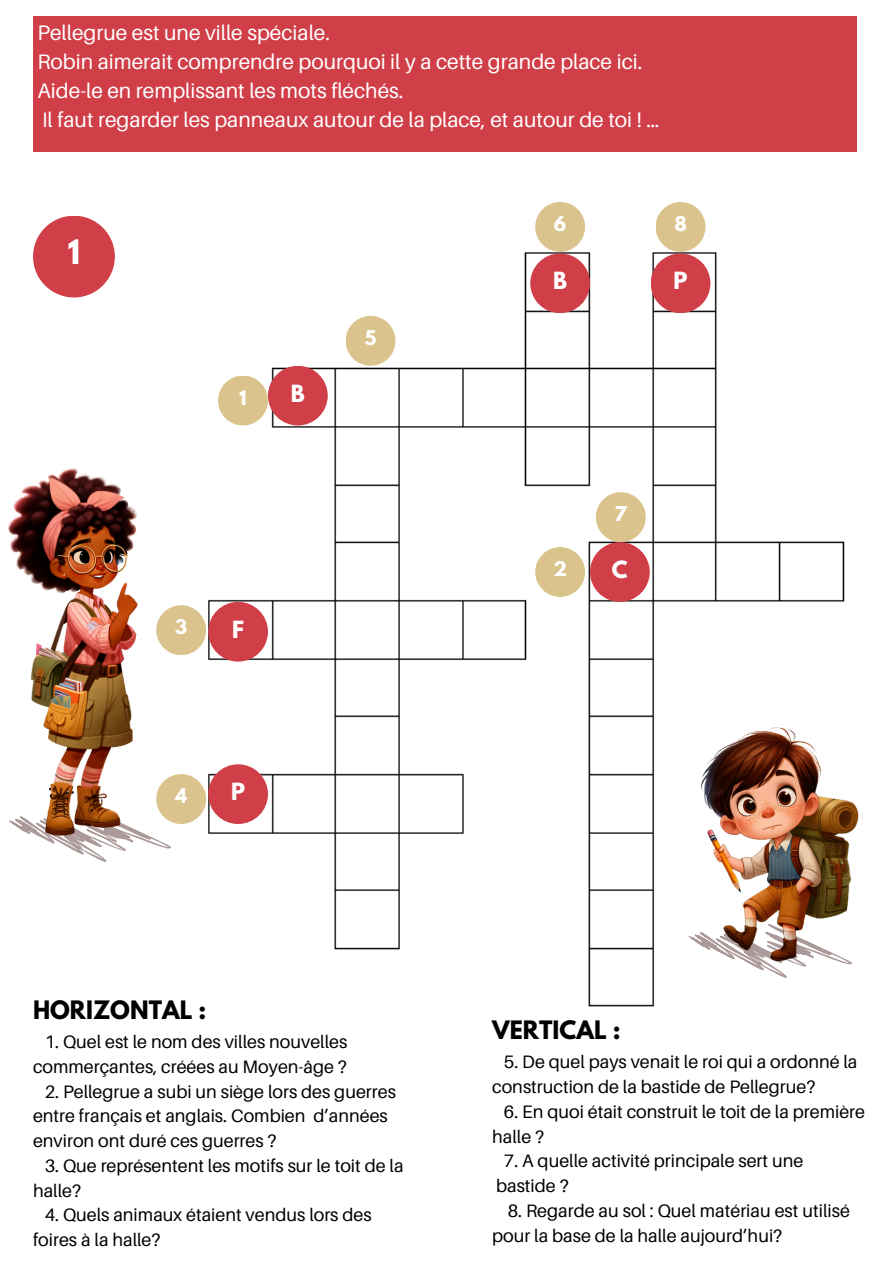
<style>
.page{position:relative;width:894px;height:1264px;background:#fff}
.page>*{position:absolute;margin:0;border:0;box-sizing:border-box;transform-origin:0 0}
.t1{font:700 30px "League Spartan";color:#fff}
.t2{font:700 22.5px "League Spartan";color:#000}
.t3{font:21px/29.2px "Aileron";color:#fff}
.t4{font:700 21px "League Spartan";color:#fff}
.t5{font:18px/24.8px "Aileron";color:#000}
.t6{font:700 18px "League Spartan";color:#fff}
</style>
<div class="page">
<div style="left:33px;top:16px;width:823px;height:135px;background:#d03e47"></div>
<div style="left:33px;top:216px;width:82px;height:81px;background:#d03e47;border-radius:50%"></div>
<img style="left:186px;top:237px;width:659px;height:770px">
<div style="left:268px;top:366px;width:59px;height:59px;background:#d03e47;border-radius:50%"></div>
<div style="left:530px;top:253px;width:60px;height:60px;background:#d03e47;border-radius:50%"></div>
<div style="left:650px;top:253px;width:60px;height:60px;background:#d03e47;border-radius:50%"></div>
<div style="left:590px;top:542px;width:59px;height:60px;background:#d03e47;border-radius:50%"></div>
<div style="left:208px;top:602px;width:60px;height:59px;background:#d03e47;border-radius:50%"></div>
<div style="left:208px;top:764px;width:60px;height:60px;background:#d03e47;border-radius:50%"></div>
<div style="left:218px;top:375px;width:50px;height:50px;background:#dac38c;border-radius:50%"></div>
<div style="left:156px;top:605px;width:50px;height:50px;background:#dac38c;border-radius:50%"></div>
<div style="left:156px;top:774px;width:50px;height:50px;background:#dac38c;border-radius:50%"></div>
<div style="left:535px;top:547px;width:50px;height:50px;background:#dac38c;border-radius:50%"></div>
<div style="left:345px;top:316px;width:50px;height:50px;background:#dac38c;border-radius:50%"></div>
<div style="left:535px;top:202px;width:50px;height:50px;background:#dac38c;border-radius:50%"></div>
<div style="left:595px;top:492px;width:50px;height:50px;background:#dac38c;border-radius:50%"></div>
<div style="left:655px;top:202px;width:50px;height:50px;background:#dac38c;border-radius:50%"></div>
<img style="left:673px;top:712px;width:186px;height:268px">
<svg style="left:66px;top:846px;width:60px;height:15px"></svg>
<img style="left:8px;top:468px;width:144px;height:378px">
<h1 class="t3" style="left:38px;top:17px;width:623px">Pellegrue est une ville spéciale.<br>Robin aimerait comprendre pourquoi il y a cette grande place ici.<br>Aide-le en remplissant les mots fléchés.<br>Il faut regarder les panneaux autour de la place, et autour de toi ! …</h1>
<p class="t1" style="left:68px;top:237px;width:14px">1</p>
<p class="t6" style="left:553px;top:215px;width:14px">6</p>
<p class="t6" style="left:674px;top:215px;width:14px">8</p>
<p class="t6" style="left:239px;top:388px;width:9px">1</p>
<p class="t4" style="left:291px;top:383px;width:15px">B</p>
<p class="t6" style="left:364px;top:329px;width:13px">5</p>
<p class="t6" style="left:175px;top:618px;width:13px">3</p>
<p class="t4" style="left:232px;top:619px;width:13px">F</p>
<p class="t6" style="left:175px;top:787px;width:13px">4</p>
<p class="t4" style="left:231px;top:781px;width:15px">P</p>
<p class="t2" style="left:33px;top:998px;width:175px">HORIZONTAL :</p>
<p class="t5" style="left:33px;top:1028px;width:316px;text-align:right">1. Quel est le nom des villes nouvelles commerçantes, créées au Moyen-âge ?</p>
<p class="t5" style="left:33px;top:1078px;width:364px;text-indent:12px">2. Pellegrue a subi un siège lors des guerres entre français et anglais. Combien d’années environ ont duré ces guerres ?</p>
<p class="t5" style="left:33px;top:1152px;width:372px;text-indent:12px">3. Que représentent les motifs sur le toit de la halle?</p>
<p class="t5" style="left:33px;top:1202px;width:340px;text-indent:12px">4. Quels animaux étaient vendus lors des foires à la halle?</p>
<p class="t4" style="left:553px;top:270px;width:15px">B</p>
<p class="t4" style="left:673px;top:270px;width:15px">P</p>
<p class="t6" style="left:553px;top:560px;width:15px">2</p>
<p class="t6" style="left:614px;top:505px;width:14px">7</p>
<p class="t4" style="left:611px;top:559px;width:17px">C</p>
<p class="t2" style="left:492px;top:1018px;width:130px">VERTICAL :</p>
<p class="t5" style="left:492px;top:1049px;width:366px;text-indent:12px">5. De quel pays venait le roi qui a ordonné la construction de la bastide de Pellegrue?</p>
<p class="t5" style="left:492px;top:1098px;width:374px;text-indent:12px">6. En quoi était construit le toit de la première halle ?</p>
<p class="t5" style="left:496px;top:1148px;width:308px;text-indent:8px">7. A quelle activité principale sert une bastide ?</p>
<p class="t5" style="left:492px;top:1197px;width:359px;text-indent:16px">8. Regarde au sol : Quel matériau est utilisé pour la base de la halle aujourd’hui?</p>
</div>
